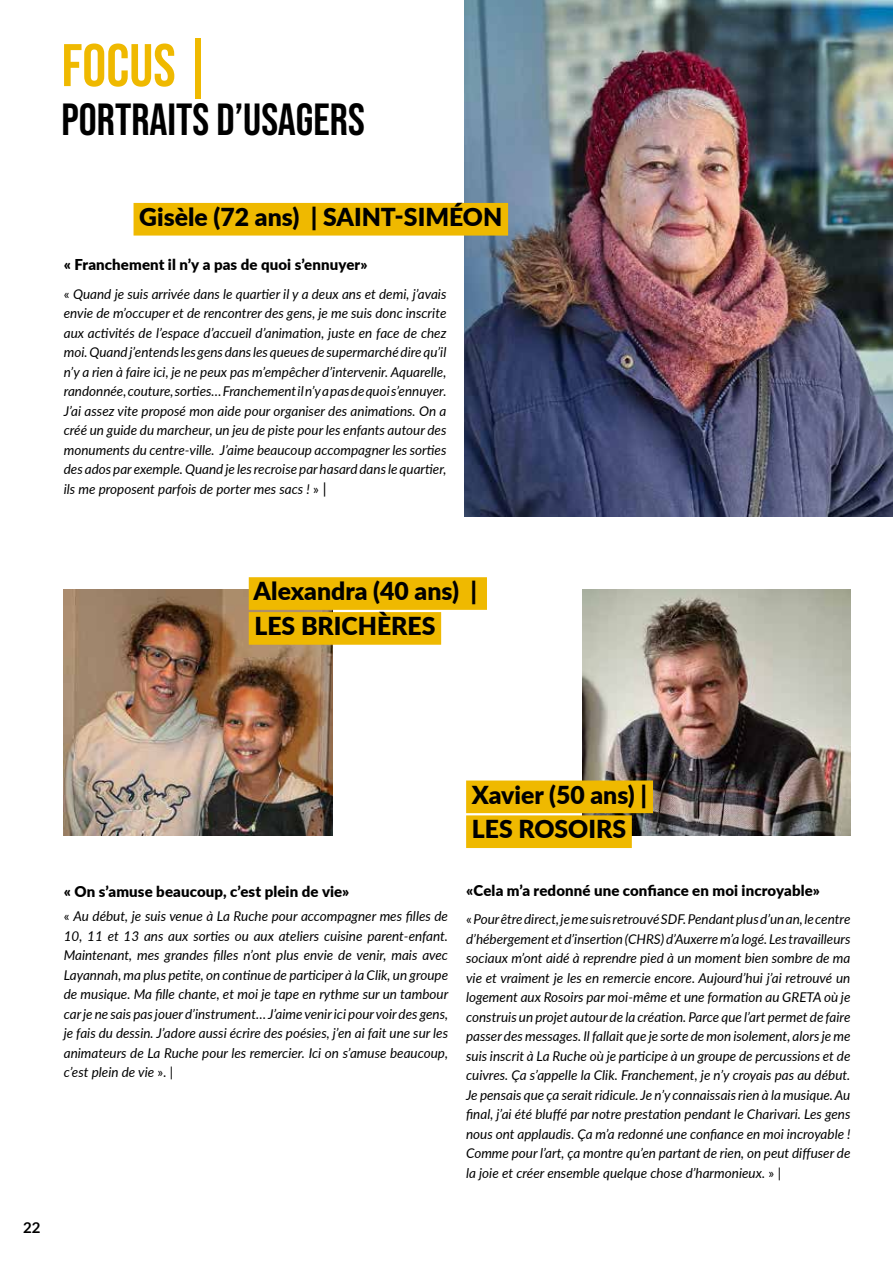
<style>
.page{position:relative;width:893px;height:1263px;background:#fff}
.page>*{position:absolute;margin:0;border:0;box-sizing:border-box;transform-origin:0 0}
.t1{font:60px "Bebas Neue";color:#efb900}
.t2{font:45px "Bebas Neue";color:#000}
.t3{font:900 24.75px/34.8px "Lato";color:#000}
.t4{font:900 15px "Lato";letter-spacing:.005em;color:#000}
.t5{font:700 15px "Lato";color:#000}
.t6{font:italic 13.5px/19.5px "Lato";color:#000;text-align:justify}
.s1{font-style:normal}
.s2{font-style:normal;font-size:15px}
</style>
<div class="page">
<img style="left:465px;top:0;width:428px;height:517px">
<img style="left:582px;top:590px;width:268px;height:245px">
<div style="left:466px;top:780px;width:187px;height:33px;background:#efb900"></div>
<div style="left:466px;top:815px;width:166px;height:33px;background:#efb900"></div>
<div style="left:134px;top:203px;width:374px;height:33px;background:#efb900"></div>
<img style="left:64px;top:590px;width:268px;height:245px">
<div style="left:249px;top:577px;width:238px;height:33px;background:#efb900"></div>
<div style="left:249px;top:612px;width:192px;height:33px;background:#efb900"></div>
<h1 class="t1" style="left:62px;top:31px;width:153px">FOCUS|</h1>
<h2 class="t2" style="left:62px;top:94px;width:305px">PORTRAITS D’USAGERS</h2>
<h3 class="t3" style="left:139px;top:198px;width:365px">Gisèle (72 ans) | SAINT-SIMÉON</h3>
<p class="t4" style="left:64px;top:254px;width:305px">« Franchement il n’y a pas de quoi s’ennuyer»</p>
<p class="t6" style="left:64px;top:283px;width:384px"><span class="s1">«</span> Quand je suis arrivée dans le quartier il y a deux ans et demi, j’avais envie de m’occuper et de rencontrer des gens, je me suis donc inscrite aux activités de l’espace d’accueil d’animation, juste en face de chez moi. Quand j’entends les gens dans les queues de supermarché dire qu’il n’y a rien à faire ici, je ne peux pas m’empêcher d’intervenir. Aquarelle, randonnée, couture, sorties… Franchement il n’y a pas de quoi s’ennuyer.<br>J’ai assez vite proposé mon aide pour organiser des animations. On a créé un guide du marcheur, un jeu de piste pour les enfants autour des monuments du centre-ville. J’aime beaucoup accompagner les sorties des ados par exemple. Quand je les recroise par hasard dans le quartier, ils me proposent parfois de porter mes sacs ! <span class="s1">»</span> <span class="s2">|</span></p>
<h3 class="t3" style="left:254px;top:573px;width:225px">Alexandra (40 ans) |<br>LES BRICHÈRES</h3>
<p class="t5" style="left:23px;top:1216px;width:19px">22</p>
<h3 class="t3" style="left:472px;top:776px;width:177px">Xavier (50 ans) |<br>LES ROSOIRS</h3>
<p class="t4" style="left:64px;top:880px;width:287px">« On s’amuse beaucoup, c’est plein de vie»</p>
<p class="t6" style="left:64px;top:906px;width:386px"><span class="s1">«</span> Au début, je suis venue à La Ruche pour accompagner mes filles de 10, 11 et 13 ans aux sorties ou aux ateliers cuisine parent-enfant.<br>Maintenant, mes grandes filles n’ont plus envie de venir, mais avec Layannah, ma plus petite, on continue de participer à la Clik, un groupe de musique. Ma fille chante, et moi je tape en rythme sur un tambour car je ne sais pas jouer d’instrument… J’aime venir ici pour voir des gens, je fais du dessin. J’adore aussi écrire des poésies, j’en ai fait une sur les animateurs de La Ruche pour les remercier. Ici on s’amuse beaucoup, c’est plein de vie <span class="s1">». |</span></p>
<p class="t4" style="left:466px;top:879px;width:355px">«Cela m’a redonné une confiance en moi incroyable»</p>
<p class="t6" style="left:466px;top:909px;width:386px"><span class="s1">«</span> Pour être direct, je me suis retrouvé SDF. Pendant plus d’un an, le centre d’hébergement et d’insertion (CHRS) d’Auxerre m’a logé. Les travailleurs sociaux m’ont aidé à reprendre pied à un moment bien sombre de ma vie et vraiment je les en remercie encore. Aujourd’hui j’ai retrouvé un logement aux Rosoirs par moi-même et une formation au GRETA où je construis un projet autour de la création. Parce que l’art permet de faire passer des messages. Il fallait que je sorte de mon isolement, alors je me suis inscrit à La Ruche où je participe à un groupe de percussions et de cuivres. Ça s’appelle la Clik. Franchement, je n’y croyais pas au début.<br>Je pensais que ça serait ridicule. Je n’y connaissais rien à la musique. Au final, j’ai été bluffé par notre prestation pendant le Charivari. Les gens nous ont applaudis. Ça m’a redonné une confiance en moi incroyable !<br>Comme pour l’art, ça montre qu’en partant de rien, on peut diffuser de la joie et créer ensemble quelque chose d’harmonieux. <span class="s1">» |</span></p>
</div>
